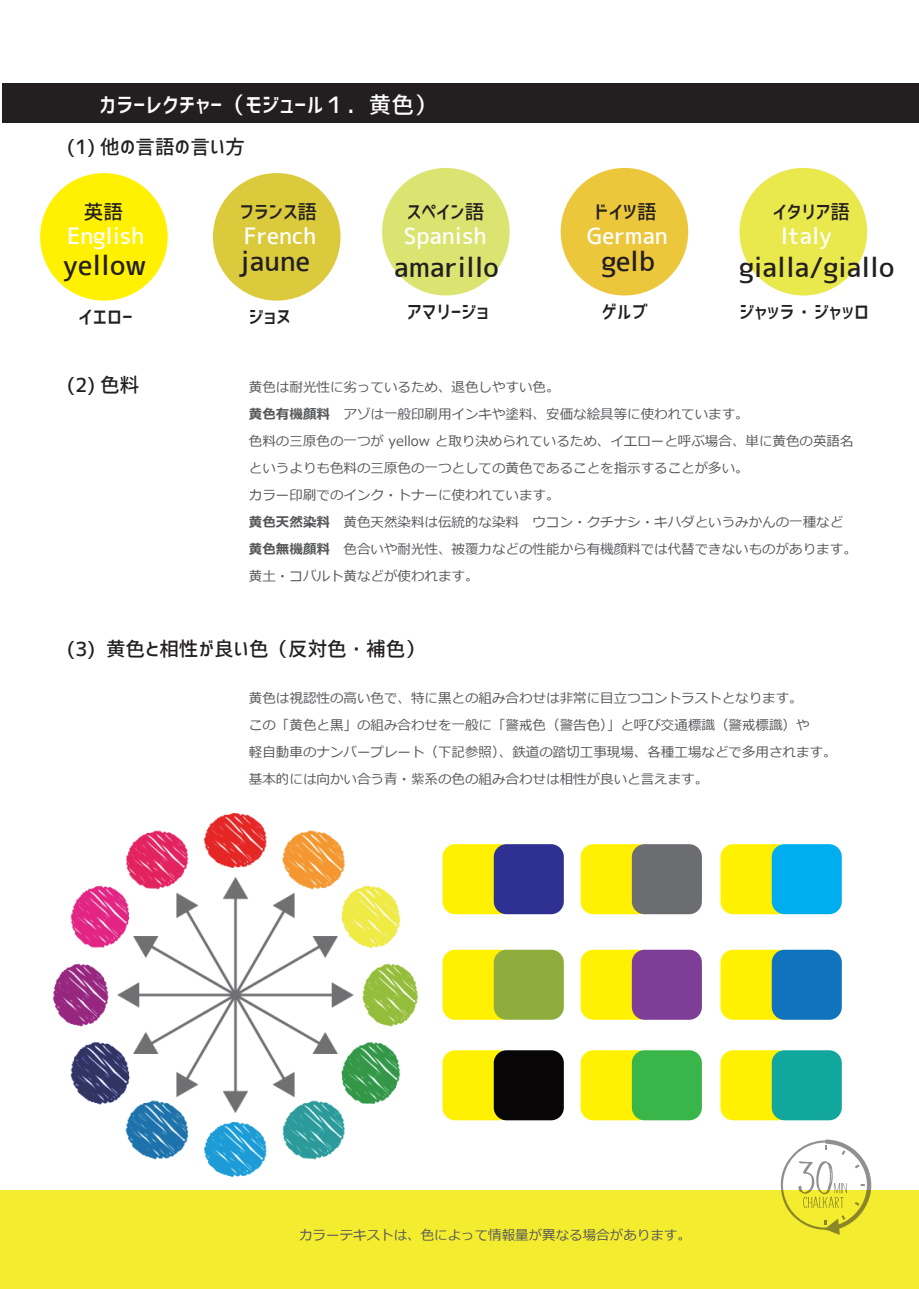
<style>
.page{position:relative;width:919px;height:1289px;background:#fff}
.page>*{position:absolute;margin:0;border:0;box-sizing:border-box;transform-origin:0 0}
.t1{font:27px "Corporate Logo Medium";color:#231f20}
.t2{font:22.5px "Corporate Logo Medium";color:#fff}
.t3{font:19.5px "Corporate Logo Medium";color:#231f20}
.t4{font:13.5px/27px "Meiryo";color:#57585a}
.s1{font-weight:700}
</style>
<div class="page">
<div style="left:213px;top:173px;width:127px;height:127px;background:#dbca3c;border-radius:50%"></div>
<div style="left:40px;top:173px;width:128px;height:127px;background:#fff101;border-radius:50%"></div>
<div style="left:382px;top:168px;width:127px;height:127px;background:#dce471;border-radius:50%"></div>
<div style="left:560px;top:168px;width:128px;height:127px;background:#edc73b;border-radius:50%"></div>
<div style="left:739px;top:168px;width:128px;height:127px;background:#e9e84c;border-radius:50%"></div>
<div style="left:2px;top:83px;width:916px;height:39px;background:#231f20"></div>
<div style="left:0;top:1189px;width:918px;height:99px;background:#f4ed2f"></div>
<svg style="left:780px;top:1139px;width:91px;height:95px"></svg>
<div style="left:442px;top:844px;width:70px;height:70px;background:#fff101;border-radius:13px"></div>
<div style="left:493px;top:844px;width:70px;height:70px;background:#2e3092;border-radius:13px"></div>
<div style="left:580px;top:844px;width:70px;height:70px;background:#fff101;border-radius:13px"></div>
<div style="left:631px;top:844px;width:70px;height:70px;background:#6c6d70;border-radius:13px"></div>
<div style="left:720px;top:844px;width:70px;height:70px;background:#fff101;border-radius:13px"></div>
<div style="left:771px;top:844px;width:70px;height:70px;background:#00aeef;border-radius:13px"></div>
<div style="left:442px;top:949px;width:70px;height:70px;background:#fff101;border-radius:13px"></div>
<div style="left:493px;top:949px;width:70px;height:70px;background:#8fad3d;border-radius:13px"></div>
<div style="left:580px;top:949px;width:70px;height:70px;background:#fff101;border-radius:13px"></div>
<div style="left:631px;top:949px;width:70px;height:70px;background:#7e3e98;border-radius:13px"></div>
<div style="left:720px;top:949px;width:70px;height:70px;background:#fff101;border-radius:13px"></div>
<div style="left:771px;top:949px;width:70px;height:70px;background:#1074bc;border-radius:13px"></div>
<div style="left:442px;top:1050px;width:70px;height:70px;background:#fff101;border-radius:13px"></div>
<div style="left:493px;top:1050px;width:70px;height:70px;background:#070505;border-radius:13px"></div>
<div style="left:580px;top:1050px;width:70px;height:70px;background:#fff101;border-radius:13px"></div>
<div style="left:631px;top:1050px;width:70px;height:70px;background:#3ab54a;border-radius:13px"></div>
<div style="left:720px;top:1050px;width:70px;height:70px;background:#fff101;border-radius:13px"></div>
<div style="left:771px;top:1050px;width:70px;height:70px;background:#12a79d;border-radius:13px"></div>
<img style="left:53px;top:813px;width:365px;height:364px">
<h2 class="t2" style="left:99px;top:90px;width:338px">カラーレクチャー（モジュール１．黄色）</h2>
<h3 class="t3" style="left:67px;top:134px;width:179px">(1) 他の言語の言い方</h3>
<h3 class="t3" style="left:84px;top:199px;width:40px">英語</h3>
<h3 class="t3" style="left:240px;top:199px;width:79px">フランス語</h3>
<h3 class="t3" style="left:407px;top:199px;width:79px">スペイン語</h3>
<h3 class="t3" style="left:595px;top:199px;width:63px">ドイツ語</h3>
<h3 class="t3" style="left:772px;top:199px;width:79px">イタリア語</h3>
<h2 class="t2" style="left:67px;top:221px;width:79px">English</h2>
<h1 class="t1" style="left:63px;top:247px;width:85px">yellow</h1>
<h1 class="t1" style="left:240px;top:243px;width:71px">jaune</h1>
<h1 class="t1" style="left:394px;top:249px;width:106px">amarillo</h1>
<h1 class="t1" style="left:601px;top:243px;width:55px">gelb</h1>
<h1 class="t1" style="left:739px;top:249px;width:156px">gialla/giallo</h1>
<h2 class="t2" style="left:244px;top:221px;width:74px">French</h2>
<h2 class="t2" style="left:404px;top:221px;width:84px">Spanish</h2>
<h2 class="t2" style="left:587px;top:221px;width:82px">German</h2>
<h2 class="t2" style="left:780px;top:221px;width:53px">Italy</h2>
<h3 class="t3" style="left:79px;top:303px;width:56px">イエロー</h3>
<h3 class="t3" style="left:67px;top:372px;width:74px">(2) 色料</h3>
<h3 class="t3" style="left:249px;top:303px;width:43px">ジョヌ</h3>
<h3 class="t3" style="left:407px;top:298px;width:83px">アマリージョ</h3>
<h3 class="t3" style="left:601px;top:298px;width:47px">ゲルブ</h3>
<h3 class="t3" style="left:739px;top:298px;width:131px">ジャッラ・ジャッロ</h3>
<p class="t4" style="left:249px;top:374px;width:609px">黄色は耐光性に劣っているため、退色しやすい色。<br><span class="s1">黄色有機顔料</span>　アゾは一般印刷用インキや塗料、安価な絵具等に使われています。<br>色料の三原色の一つが yellow と取り決められているため、イエローと呼ぶ場合、単に黄色の英語名というよりも色料の三原色の一つとしての黄色であることを指示することが多い。<br>カラー印刷でのインク・トナーに使われています。<br><span class="s1">黄色天然染料</span>　黄色天然染料は伝統的な染料　ウコン・クチナシ・キハダというみかんの一種など<span class="s1">黄色無機顔料</span>　色合いや耐光性、被覆力などの性能から有機顔料では代替できないものがあります。黄土・コバルト黄などが使われます。</p>
<h3 class="t3" style="left:67px;top:636px;width:359px">(3) 黄色と相性が良い色（反対色・補色）</h3>
<p class="t4" style="left:249px;top:685px;width:589px">黄色は視認性の高い色で、特に黒との組み合わせは非常に目立つコントラストとなります。<br>この「黄色と黒」の組み合わせを一般に「警戒色（警告色）」と呼び交通標識（警戒標識）や<br>軽自動車のナンバープレート（下記参照）、鉄道の踏切工事現場、各種工場などで多用されます。基本的には向かい合う青・紫系の色の組み合わせは相性が良いと言えます。</p>
<p class="t4" style="left:299px;top:1221px;width:393px">カラーテキストは、色によって情報量が異なる場合があります。</p>
</div>
